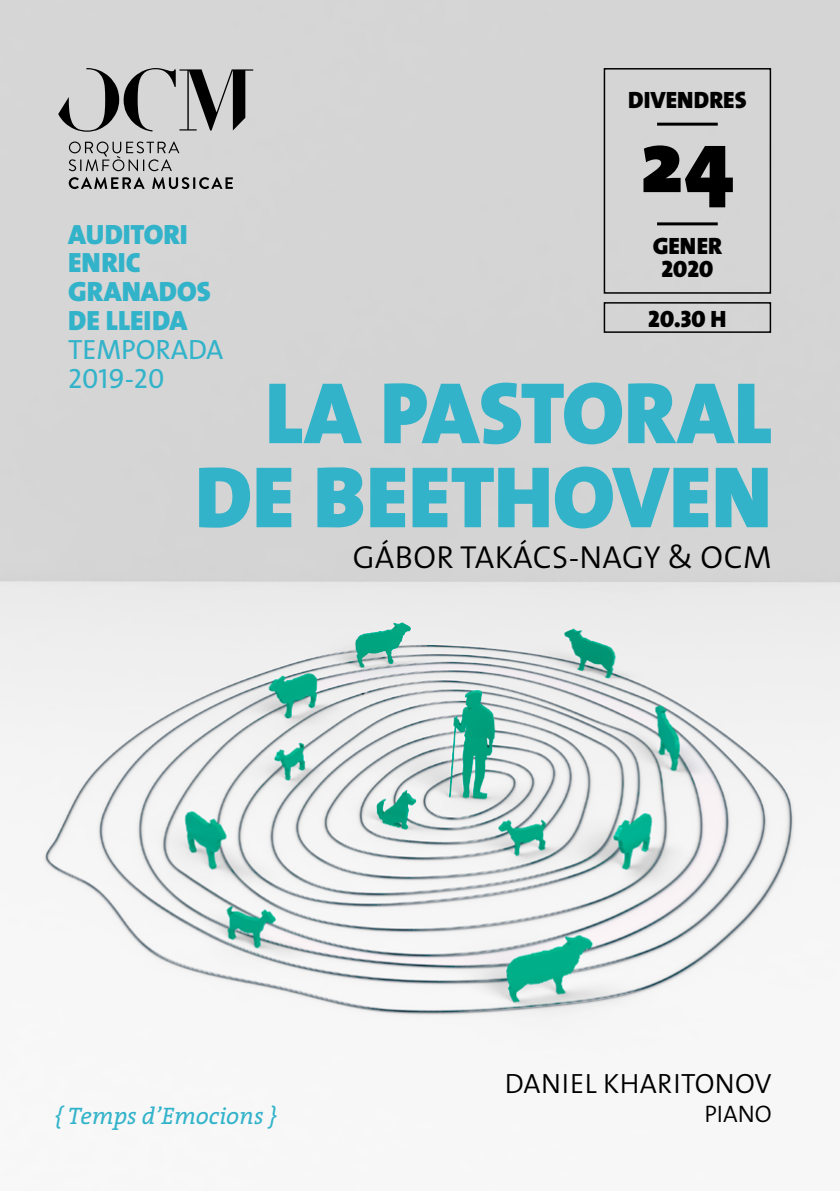
<style>
.page{position:relative;width:840px;height:1191px;background:#fff}
.page>*{position:absolute;margin:0;border:0;box-sizing:border-box;transform-origin:0 0}
.t1{font:900 89px "The Sans";color:#000}
.t2{font:900 88px/84px "The Sans";color:#32b3ca;text-align:right}
.t3{font:300 32px "The Sans";letter-spacing:.015em;color:#000}
.t4{font:28px/28.8px "The Sans Black Caps";color:#32b3ca}
.t5{font:300 28px "The Sans";letter-spacing:.015em;color:#000}
.t6{font:28px/28.8px "The Sans Regular Caps";color:#32b3ca}
.t7{font:italic 24px "The Serif";color:#32b3ca}
.t8{font:300 24px "The Sans";color:#000}
.t9{font:900 23.8px "The Sans";color:#000}
.t10{font:23.8px/49.2px "The Sans Black Caps";color:#000;text-align:center}
</style>
<div class="page">
<img style="left:0;top:0;width:839px;height:1031px">
<svg style="left:58px;top:68px;width:195px;height:64px;background:#9f9f9f"></svg>
<svg style="left:69px;top:141px;width:110px;height:30px;background:#afafaf"></svg>
<svg style="left:69px;top:177px;width:76px;height:12px"></svg>
<svg style="left:152px;top:177px;width:81px;height:12px"></svg>
<hr style="left:656px;top:222px;width:61px;height:3px;background:#000">
<hr style="left:656px;top:123px;width:61px;height:3px;background:#000">
<div style="left:603px;top:68px;width:167px;height:226px;border:1px solid #000"></div>
<div style="left:603px;top:302px;width:167px;height:31px;border:1px solid #000"></div>
<p class="t9" style="left:628px;top:79px;width:120px">DIVENDRES</p>
<h1 class="t1" style="left:640px;top:86px;width:95px">24</h1>
<p class="t4" style="left:68px;top:219px;width:144px">AUDITORI<br>ENRIC<br>GRANADOS<br>DE LLEIDA</p>
<p class="t6" style="left:68px;top:336px;width:157px">TEMPORADA<br>2019-20</p>
<p class="t9" style="left:652px;top:225px;width:71px">GENER</p>
<p class="t10" style="left:648px;top:244px;width:80px">2020<br>20.30 H</p>
<h2 class="t2" style="left:195px;top:369px;width:578px">LA PASTORAL<br>DE BEETHOVEN</h2>
<p class="t3" style="left:352px;top:531px;width:420px">GÁBOR TAKÁCS-NAGY &amp; OCM</p>
<p class="t5" style="left:504px;top:1060px;width:268px">DANIEL KHARITONOV</p>
<p class="t7" style="left:55px;top:1095px;width:223px">{ Temps d’Emocions }</p>
<p class="t8" style="left:704px;top:1093px;width:69px">PIANO</p>
</div>
